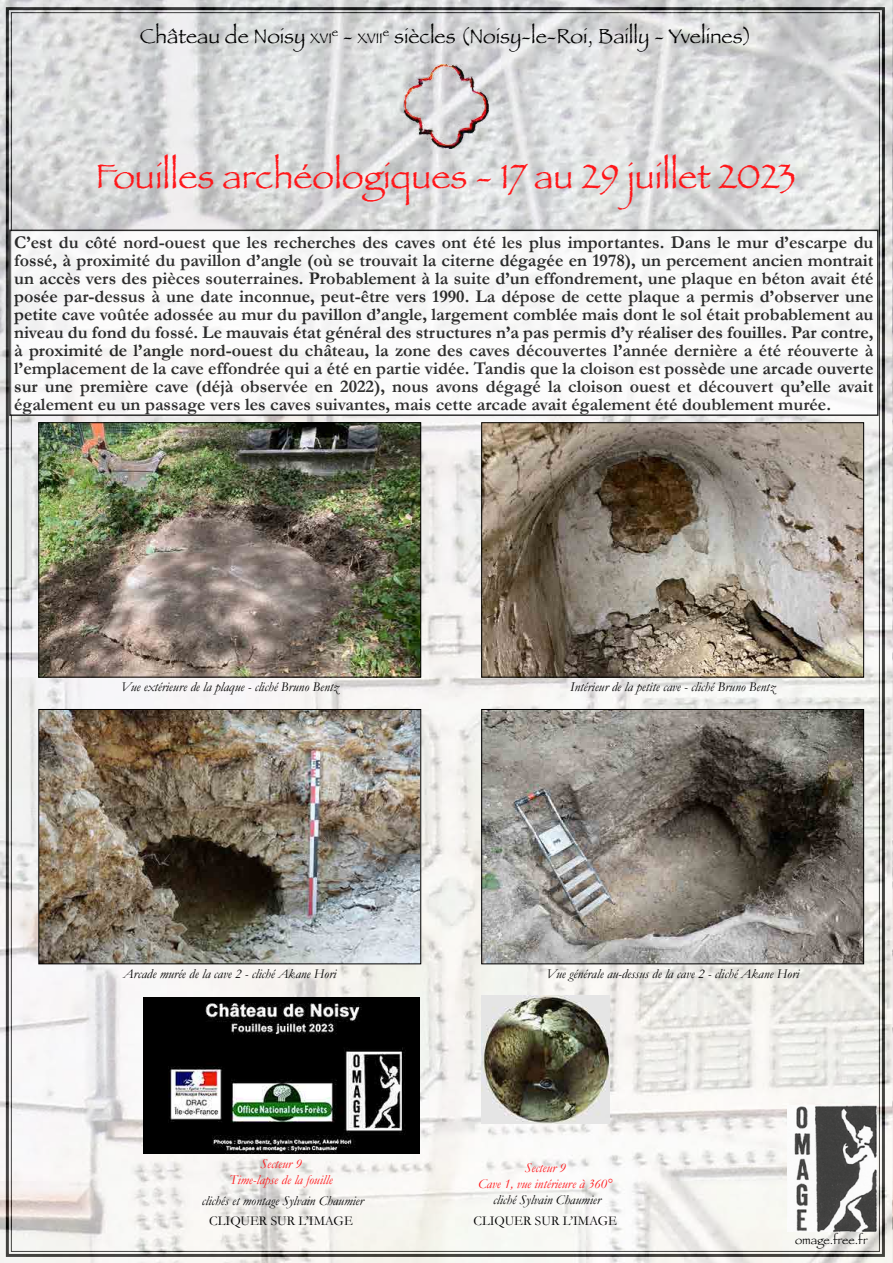
<style>
.page{position:relative;width:893px;height:1263px;background:#fff}
.page>*{position:absolute;margin:0;border:0;box-sizing:border-box;transform-origin:0 0}
.t1{font:36px "Papyrus";color:#ff171a}
.t2{font:21px "Papyrus";color:#000}
.t3{font:700 18px/18px "Garamond";color:#000;text-align:justify}
.t4{font:14.7px "Papyrus";color:#000}
.t5{font:italic 13.5px "Garamond";color:#000}
.t6{font:italic 13.5px/16.2px "Garamond";color:#ff171a;text-align:center}
.t7{font:13.5px "Garamond";color:#000}
.t8{font:12px "Papyrus";color:#000}
.s1{font-size:14.7px}
.s2{font-size:21px}
</style>
<div class="page">
<img style="left:0;top:0;width:893px;height:1263px">
<img style="left:403px;top:64px;width:85px;height:84px">
<img style="left:787px;top:1106px;width:89px;height:125px">
<div style="left:10px;top:230px;width:868px;height:185px;background:#fff"></div>
<div style="left:9px;top:230px;width:869px;height:186px;border:2px solid #000"></div>
<img style="left:483px;top:711px;width:379px;height:251px">
<div style="left:481px;top:709px;width:383px;height:255px;border:1px solid #000"></div>
<img style="left:40px;top:711px;width:379px;height:251px">
<div style="left:38px;top:709px;width:383px;height:255px;border:1px solid #000"></div>
<img style="left:143px;top:997px;width:277px;height:156px">
<img style="left:481px;top:996px;width:128px;height:127px">
<img style="left:483px;top:424px;width:379px;height:251px">
<div style="left:481px;top:422px;width:383px;height:255px;border:1px solid #000"></div>
<img style="left:40px;top:424px;width:379px;height:251px">
<div style="left:38px;top:422px;width:383px;height:255px;border:1px solid #000"></div>
<p class="t2" style="left:140px;top:23px;width:194px">Château de Noisy <span class="s1">XVI</span></p>
<p class="t4" style="left:332px;top:29px;width:52px"><sup>e</sup> <span class="s2">-</span> XVII</p>
<p class="t2" style="left:383px;top:23px;width:370px"><sup>e</sup> siècles (Noisy-le-Roi, Bailly - Yvelines)</p>
<h1 class="t1" style="left:95px;top:154px;width:702px">Fouilles archéologiques - 17 au 29 juillet 2023</h1>
<p class="t3" style="left:14px;top:233px;width:861px">C’est du côté nord-ouest que les recherches des caves ont été les plus importantes. Dans le mur d’escarpe du fossé, à proximité du pavillon d’angle (où se trouvait la citerne dégagée en 1978), un percement ancien montrait un accès vers des pièces souterraines. Probablement à la suite d’un effondrement, une plaque en béton avait été posée par-dessus à une date inconnue, peut-être vers 1990. La dépose de cette plaque a permis d’observer une petite cave voûtée adossée au mur du pavillon d’angle, largement comblée mais dont le sol était probablement au niveau du fond du fossé. Le mauvais état général des structures n’a pas permis d’y réaliser des fouilles. Par contre, à proximité de l’angle nord-ouest du château, la zone des caves découvertes l’année dernière a été réouverte à l’emplacement de la cave effondrée qui a été en partie vidée. Tandis que la cloison est possède une arcade ouverte sur une première cave (déjà observée en 2022), nous avons dégagé la cloison ouest et découvert qu’elle avait également eu un passage vers les caves suivantes, mais cette arcade avait également été doublement murée.</p>
<p class="t5" style="left:121px;top:679px;width:220px">Vue extérieure de la plaque - cliché Bruno Bentz</p>
<p class="t5" style="left:570px;top:679px;width:207px">Intérieur de la petite cave - cliché Bruno Bentz</p>
<p class="t5" style="left:123px;top:966px;width:214px">Arcade murée de la cave 2 - cliché Akane Hori</p>
<p class="t5" style="left:546px;top:966px;width:255px">Vue générale au-dessus de la cave 2 - cliché Akane Hori</p>
<p class="t6" style="left:230px;top:1156px;width:105px">Secteur 9<br>Time-lapse de la fouille</p>
<p class="t5" style="left:202px;top:1192px;width:163px">clichés et montage Sylvain Chaumier</p>
<p class="t7" style="left:209px;top:1213px;width:145px">CLIQUER SUR L’IMAGE</p>
<p class="t6" style="left:478px;top:1159px;width:136px">Secteur 9<br>Cave 1, vue intérieure à 360°</p>
<p class="t5" style="left:493px;top:1192px;width:109px">cliché Sylvain Chaumier</p>
<p class="t7" style="left:473px;top:1212px;width:145px">CLIQUER SUR L’IMAGE</p>
<p class="t8" style="left:795px;top:1232px;width:74px">omage.free.fr</p>
</div>
